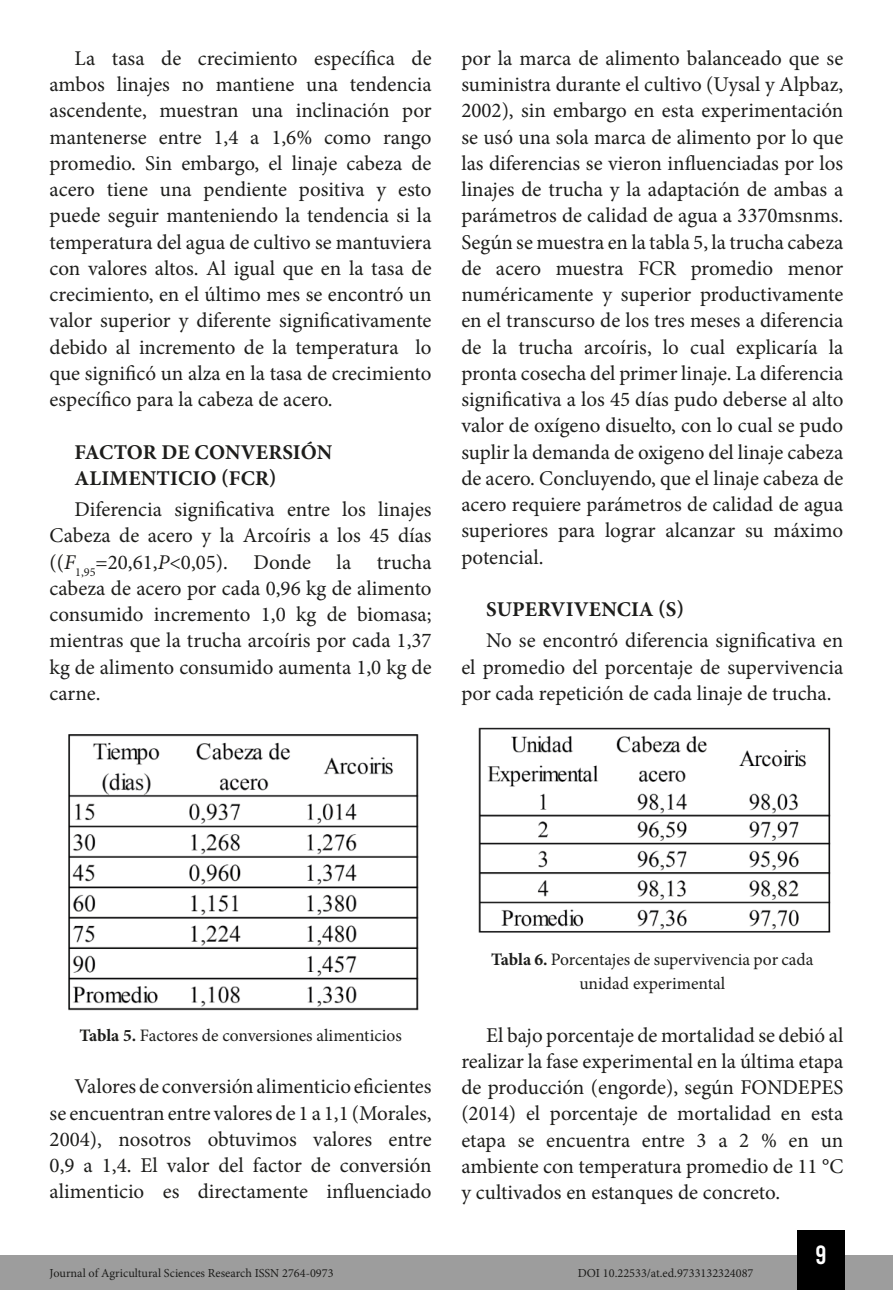
<style>
.page{position:relative;width:893px;height:1290px;background:#fff}
.page>*{position:absolute;margin:0;border:0;box-sizing:border-box;transform-origin:0 0}
.t1{font:26.25px "Bebas Kai";color:#fff}
.t2{font:21px/26.2px "Minion Pro";color:#1d1d1b;text-align:justify}
.t3{font:700 21px/26.2px "Minion Pro";letter-spacing:.01em;color:#1d1d1b}
.t4{font:17.5px/24.5px "Minion Pro";color:#1d1d1b;text-align:center}
.t5{font:12.25px "Minion Pro";color:#1d1d1b}
.s1{font-style:italic}
.s2{font-weight:700}
</style>
<div class="page">
<div style="left:0;top:1255px;width:893px;height:35px;background:#9d9d9d"></div>
<div style="left:797px;top:1230px;width:48px;height:60px;background:#000"></div>
<img style="left:68px;top:734px;width:351px;height:277px">
<img style="left:478px;top:727px;width:353px;height:206px">
<p class="t2" style="left:50px;top:45px;width:384px;text-indent:25px">La tasa de crecimiento específica de ambos linajes no mantiene una tendencia ascendente, muestran una inclinación por mantenerse entre 1,4 a 1,6% como rango promedio. Sin embargo, el linaje cabeza de acero tiene una pendiente positiva y esto puede seguir manteniendo la tendencia si la temperatura del agua de cultivo se mantuviera con valores altos. Al igual que en la tasa de crecimiento, en el último mes se encontró un valor superior y diferente significativamente debido al incremento de la temperatura lo que significó un alza en la tasa de crecimiento específico para la cabeza de acero.</p>
<p class="t3" style="left:75px;top:439px;width:259px">FACTOR DE CONVERSIÓN<br>ALIMENTICIO (FCR)</p>
<p class="t2" style="left:50px;top:496px;width:384px;text-indent:25px">Diferencia significativa entre los linajes Cabeza de acero y la Arcoíris a los 45 días ((<span class="s1">F</span><sub>1,95</sub>=20,61,<span class="s1">P</span>&lt;0,05). Donde la trucha cabeza de acero por cada 0,96 kg de alimento consumido incremento 1,0 kg de biomasa; mientras que la trucha arcoíris por cada 1,37 kg de alimento consumido aumenta 1,0 kg de carne.</p>
<p class="t2" style="left:461px;top:45px;width:384px">por la marca de alimento balanceado que se suministra durante el cultivo (Uysal y Alpbaz, 2002), sin embargo en esta experimentación se usó una sola marca de alimento por lo que las diferencias se vieron influenciadas por los linajes de trucha y la adaptación de ambas a parámetros de calidad de agua a 3370msnms.<br>Según se muestra en la tabla 5, la trucha cabeza de acero muestra FCR promedio menor numéricamente y superior productivamente en el transcurso de los tres meses a diferencia de la trucha arcoíris, lo cual explicaría la pronta cosecha del primer linaje. La diferencia significativa a los 45 días pudo deberse al alto valor de oxígeno disuelto, con lo cual se pudo suplir la demanda de oxigeno del linaje cabeza de acero. Concluyendo, que el linaje cabeza de acero requiere parámetros de calidad de agua superiores para lograr alcanzar su máximo potencial.</p>
<p class="t3" style="left:486px;top:596px;width:199px">SUPERVIVENCIA (S)</p>
<p class="t2" style="left:461px;top:628px;width:383px;text-indent:25px">No se encontró diferencia significativa en el promedio del porcentaje de supervivencia por cada repetición de cada linaje de trucha.</p>
<p class="t4" style="left:79px;top:1023px;width:324px"><span class="s2">Tabla 5.</span> Factores de conversiones alimenticios</p>
<p class="t2" style="left:50px;top:1074px;width:383px;text-indent:25px">Valores de conversión alimenticio eficientes se encuentran entre valores de 1 a 1,1 (Morales, 2004), nosotros obtuvimos valores entre 0,9 a 1,4. El valor del factor de conversión alimenticio es directamente influenciado</p>
<p class="t4" style="left:491px;top:947px;width:324px"><span class="s2">Tabla 6.</span> Porcentajes de supervivencia por cada unidad experimental</p>
<p class="t2" style="left:461px;top:1022px;width:384px;text-indent:25px">El bajo porcentaje de mortalidad se debió al realizar la fase experimental en la última etapa de producción (engorde), según FONDEPES (2014) el porcentaje de mortalidad en esta etapa se encuentra entre 3 a 2 % en un ambiente con temperatura promedio de 11 °C y cultivados en estanques de concreto.</p>
<p class="t1" style="left:815px;top:1241px;width:13px">9</p>
<p class="t5" style="left:50px;top:1265px;width:285px">Journal of Agricultural Sciences Research ISSN 2764-0973</p>
<p class="t5" style="left:578px;top:1265px;width:177px">DOI 10.22533/at.ed.9733132324087</p>
</div>
